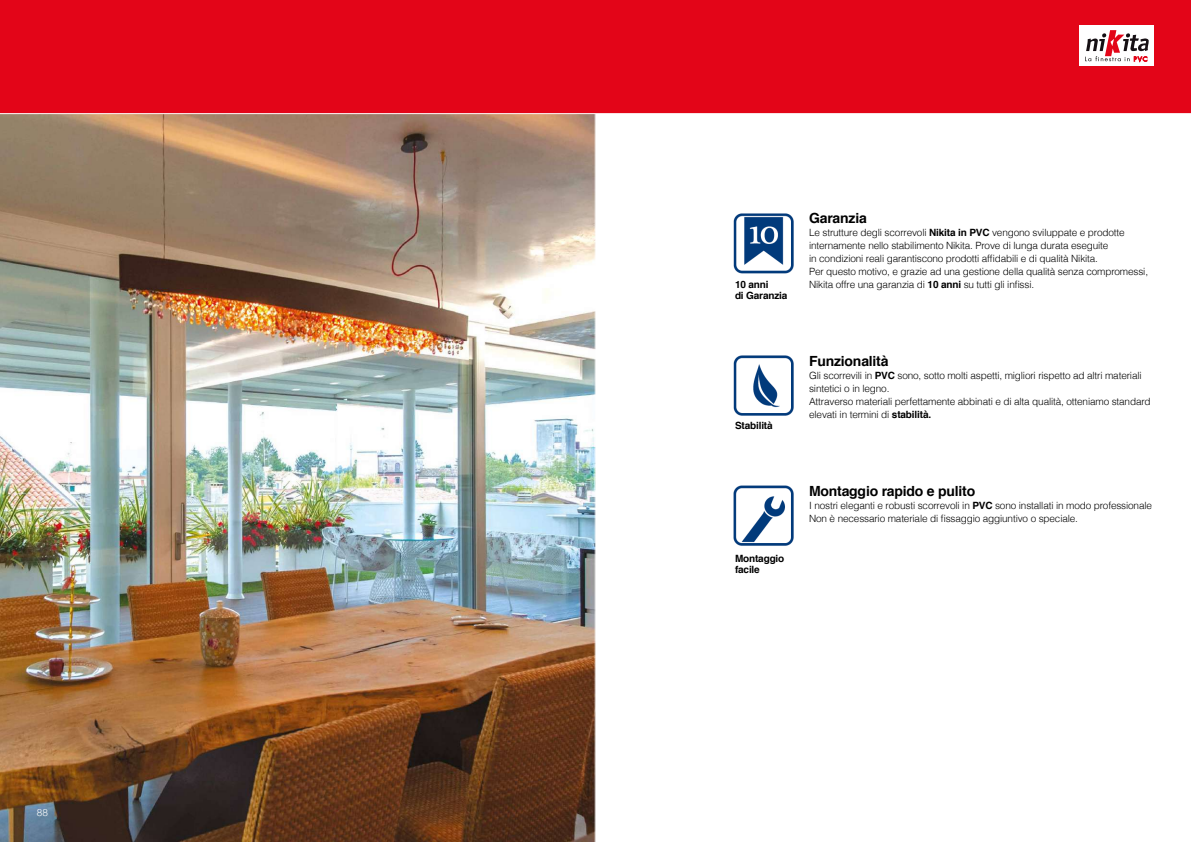
<style>
.page{position:relative;width:1191px;height:842px;background:#fff}
.page>*{position:absolute;margin:0;border:0;box-sizing:border-box;transform-origin:0 0}
.t1{font:700 14px "Helvetica";letter-spacing:-.015em;color:#000}
.t2{font:300 10px/13px "Helvetica";letter-spacing:-.015em;color:#000}
.t3{font:700 10px/11px "Helvetica";letter-spacing:-.015em;color:#000}
.t4{font:300 10px "Helvetica";color:#fff}
.s1{font-weight:700}
</style>
<div class="page">
<img style="left:0;top:114px;width:595px;height:728px">
<img style="left:733px;top:213px;width:61px;height:61px">
<img style="left:733px;top:355px;width:61px;height:61px">
<img style="left:733px;top:485px;width:61px;height:61px">
<div style="left:0;top:0;width:1191px;height:114px;background:#e30518"></div>
<div style="left:1079px;top:26px;width:75px;height:40px;background:#fff"></div>
<svg style="left:1085px;top:13px;width:64px;height:50px"></svg>
<p class="t4" style="left:37px;top:804px;width:13px">88</p>
<p class="t3" style="left:735px;top:279px;width:54px">10 anni<br>di Garanzia</p>
<h1 class="t1" style="left:809px;top:207px;width:59px">Garanzia</h1>
<p class="t2" style="left:809px;top:225px;width:340px">Le strutture degli scorrevoli <span class="s1">Nikita in PVC</span> vengono sviluppate e prodotte internamente nello stabilimento Nikita. Prove di lunga durata eseguite<br>in condizioni reali garantiscono prodotti affidabili e di qualità Nikita.<br>Per questo motivo, e grazie ad una gestione della qualità senza compromessi, Nikita offre una garanzia di <span class="s1">10 anni</span> su tutti gli infissi.</p>
<p class="t3" style="left:735px;top:420px;width:39px">Stabilità</p>
<p class="t3" style="left:735px;top:553px;width:51px">Montaggio facile</p>
<h1 class="t1" style="left:809px;top:350px;width:81px">Funzionalità</h1>
<p class="t2" style="left:809px;top:368px;width:343px">Gli scorrevili in <span class="s1">PVC</span> sono, sotto molti aspetti, migliori rispetto ad altri materiali sintetici o in legno.<br>Attraverso materiali perfettamente abbinati e di alta qualità, otteniamo standard elevati in termini di <span class="s1">stabilità.</span></p>
<h1 class="t1" style="left:809px;top:480px;width:168px">Montaggio rapido e pulito</h1>
<p class="t2" style="left:809px;top:498px;width:344px">I nostri eleganti e robusti scorrevoli in <span class="s1">PVC</span> sono installati in modo professionale<br>Non è necessario materiale di fissaggio aggiuntivo o speciale.</p>
</div>
